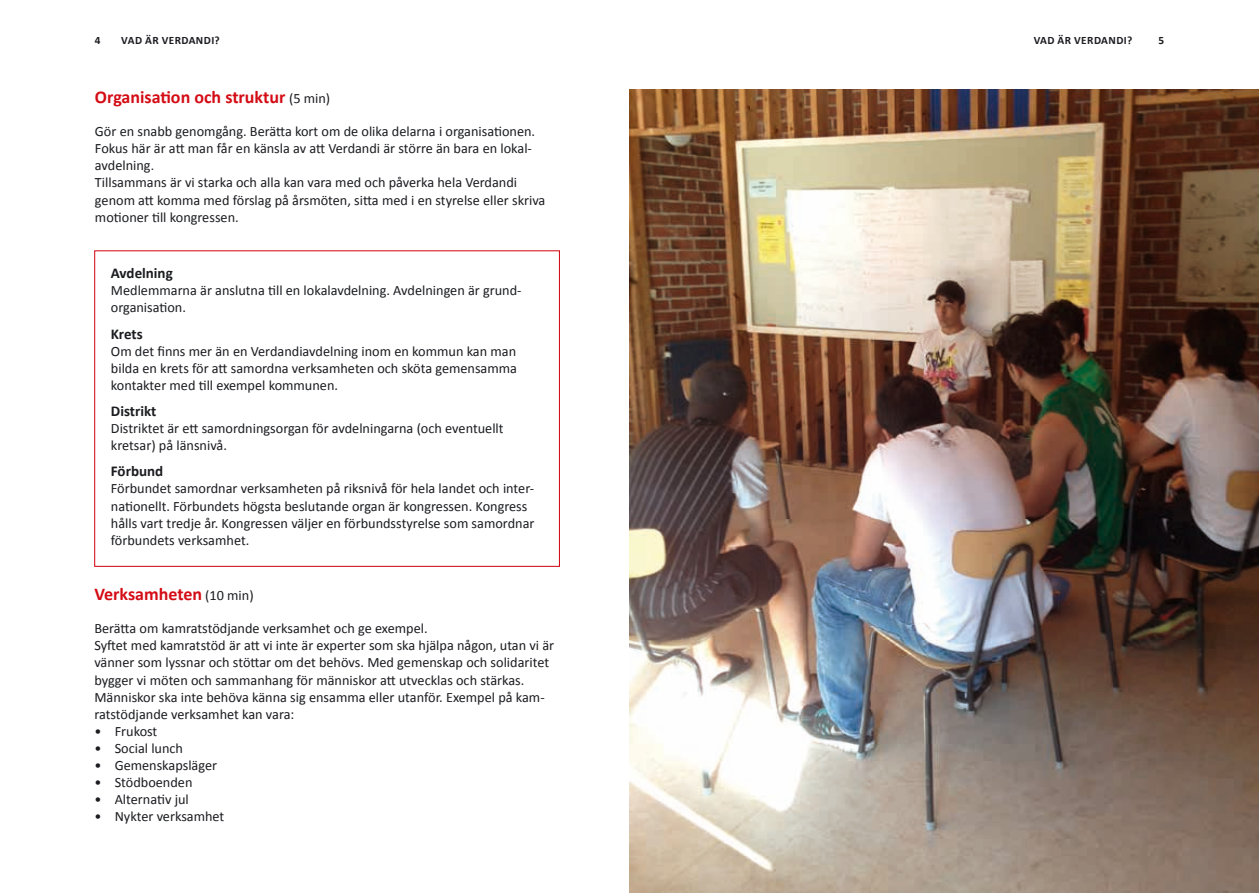
<style>
.page{position:relative;width:1259px;height:893px;background:#fff}
.page>*{position:absolute;margin:0;border:0;box-sizing:border-box;transform-origin:0 0}
.t1{font:700 18px "Calibri";color:#d40c15}
.t2{font:700 15px "Calibri";color:#1b1c20}
.t3{font:14.25px/17.1px "Calibri";color:#1b1c20}
.t4{font:700 11.25px "Calibri";letter-spacing:.04em;color:#1b1c20}
.s1{font-weight:400;font-size:14.25px;color:#1b1c20}
.s2{font-size:13.5px}
</style>
<div class="page">
<div style="left:94px;top:251px;width:466px;height:316px;border:1px solid #d1010e"></div>
<img style="left:629px;top:89px;width:630px;height:804px">
<p class="t4" style="left:95px;top:33px;width:7px">4</p>
<p class="t4" style="left:121px;top:33px;width:100px">VAD ÄR VERDANDI?</p>
<p class="t4" style="left:1033px;top:33px;width:100px">VAD ÄR VERDANDI?</p>
<p class="t4" style="left:1158px;top:33px;width:7px">5</p>
<p class="t1" style="left:95px;top:86px;width:237px">Organisation och struktur <span class="s1">(5 min)</span></p>
<p class="t3" style="left:95px;top:122px;width:452px">Gör en snabb genomgång. Berätta kort om de olika delarna i organisationen.<br>Fokus här är att man får en känsla av att Verdandi är större än bara en lokal&shy;avdelning<span class="s2">.<br></span>Tillsammans är vi starka och alla kan vara med och påverka hela Verdandi genom att komma med förslag på årsmöten, sitta med i en styrelse eller skriva motioner till kongressen.</p>
<p class="t2" style="left:111px;top:264px;width:63px">Avdelning</p>
<p class="t3" style="left:111px;top:281px;width:412px">Medlemmarna är anslutna till en lokalavdelning. Avdelningen är grund&shy;organisation.</p>
<p class="t2" style="left:111px;top:324px;width:33px">Krets</p>
<p class="t3" style="left:111px;top:342px;width:408px;text-align:justify">Om det finns mer än en Verdandiavdelning inom en kommun kan man bilda en krets för att samordna verksamheten och sköta gemensamma kontakter med till exempel kommunen.</p>
<p class="t2" style="left:111px;top:402px;width:47px">Distrikt</p>
<p class="t3" style="left:111px;top:419px;width:394px">Distriktet är ett samordningsorgan för avdelningarna (och eventuellt kretsar) på länsnivå.</p>
<p class="t2" style="left:111px;top:462px;width:54px">Förbund</p>
<p class="t3" style="left:111px;top:479px;width:425px">Förbundet samordnar verksamheten på riksnivå för hela landet och inter&shy;nationellt. Förbundets högsta beslutande organ är kongressen. Kongress hålls vart tredje år. Kongressen väljer en förbundsstyrelse som samordnar förbundets verksamhet.</p>
<p class="t1" style="left:94px;top:583px;width:161px">Verksamheten <span class="s1">(10 min)</span></p>
<p class="t3" style="left:94px;top:619px;width:461px">Berätta om kamratstödjande verksamhet och ge exempel.<br>Syftet med kamratstöd är att vi inte är experter som ska hjälpa någon, utan vi är vänner som lyssnar och stöttar om det behövs. Med gemenskap och solidaritet bygger vi möten och sammanhang för människor att utvecklas och stärkas.<br>Människor ska inte behöva känna sig ensamma eller utanför. Exempel på kam&shy;ratstödjande verksamhet kan vara:</p>
<p class="t3" style="left:94px;top:722px;width:64px">• Frukost</p>
<p class="t3" style="left:94px;top:739px;width:90px">• Social lunch</p>
<p class="t3" style="left:94px;top:756px;width:124px">• Gemenskapsläger</p>
<p class="t3" style="left:94px;top:773px;width:100px">• Stödboenden</p>
<p class="t3" style="left:94px;top:790px;width:96px">• Alternativ jul</p>
<p class="t3" style="left:94px;top:807px;width:131px">• Nykter verksamhet</p>
</div>
